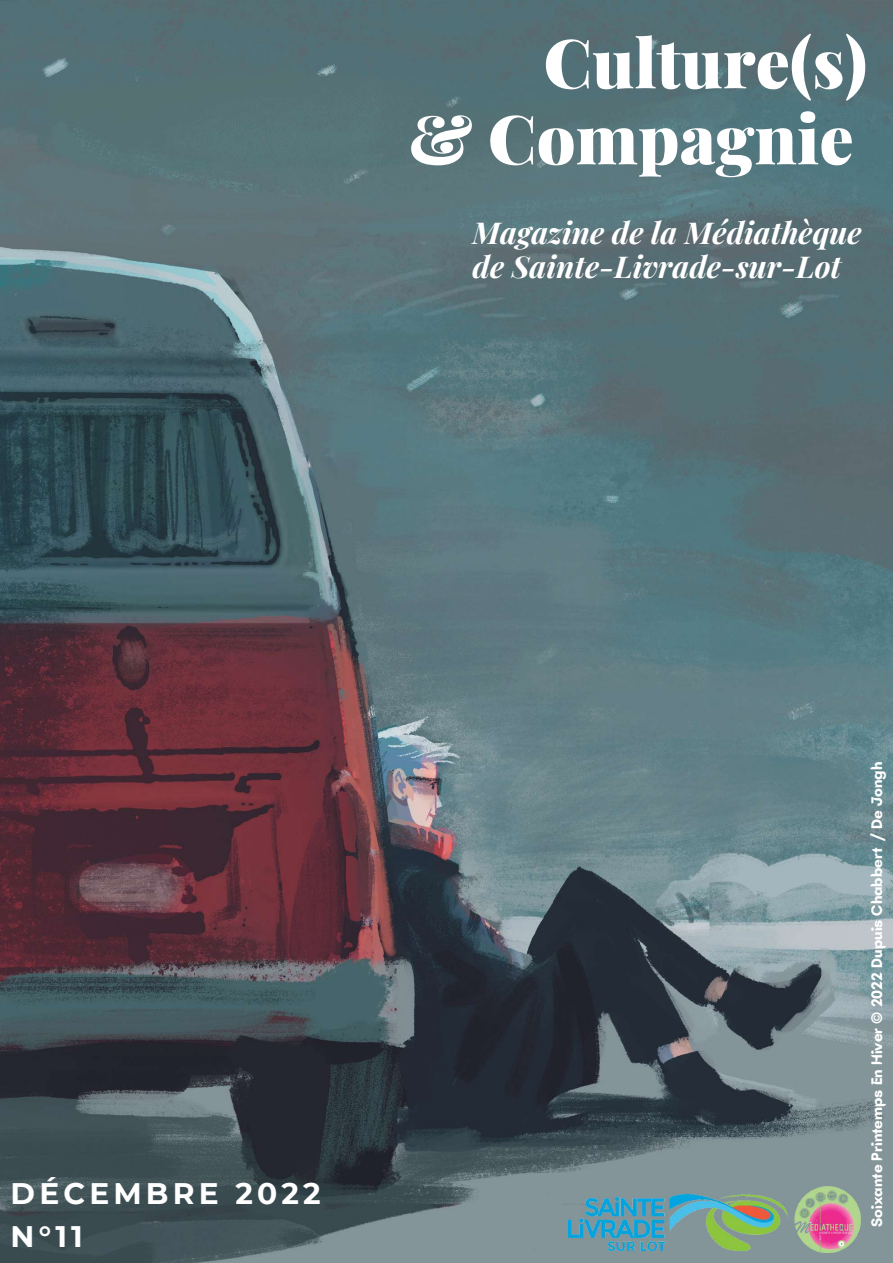
<style>
.page{position:relative;width:893px;height:1263px;background:#fff}
.page>*{position:absolute;margin:0;border:0;box-sizing:border-box;transform-origin:0 0}
.t1{font:900 67.95px/76.1px "Playfair Display";color:#fff;text-align:right}
.t2{font:italic 700 30.15px/33.8px "Playfair Display";color:#fff}
.t3{font:700 29.7px/42.2px "Montserrat";letter-spacing:.14em;color:#fff}
.t4{font:700 15.67px "Batangas";color:#fff}
</style>
<div class="page">
<img style="left:0;top:0;width:893px;height:1263px">
<img style="left:559px;top:1187px;width:229px;height:69px">
<img style="left:794px;top:1187px;width:66px;height:65px">
<h1 class="t1" style="left:409px;top:22px;width:460px">Culture(s)<br>&amp; Compagnie</h1>
<h2 class="t2" style="left:472px;top:215px;width:390px">Magazine de la Médiathèque de Sainte-Livrade-sur-Lot</h2>
<h3 class="t3" style="left:11px;top:1172px;width:311px">DÉCEMBRE 2022<br>N°11</h3>
<p class="t4" style="left:867px;top:1227px;width:466px;rotate:-90deg">Soixante Printemps En Hiver © 2022 Dupuis Chabbert / De Jongh</p>
</div>
